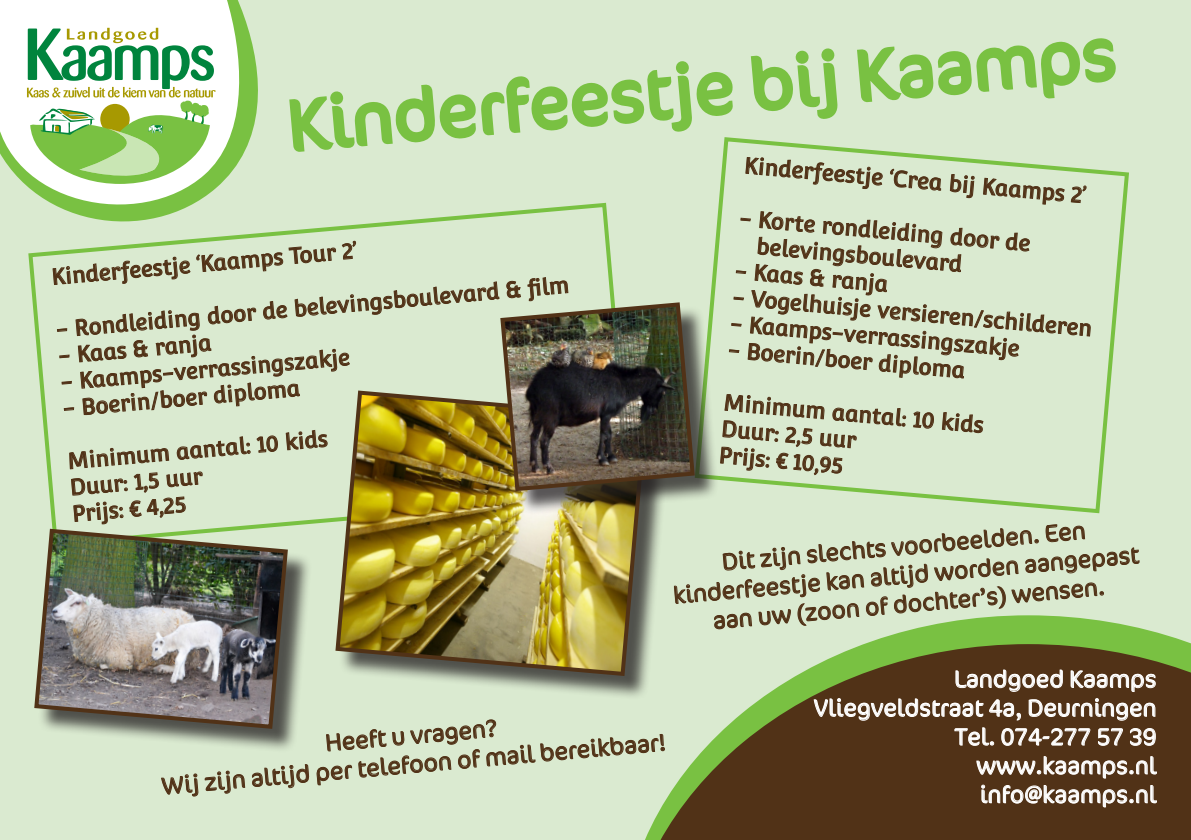
<style>
.page{position:relative;width:1191px;height:840px;background:#fff}
.page>*{position:absolute;margin:0;border:0;box-sizing:border-box;transform-origin:0 0}
.t1{font:300 72px "Cocon";color:#79c142}
.t2{font:300 24px/28.8px "Cocon";color:#513217;text-align:center}
.t3{font:300 24px "Cocon";color:#fff}
.t4{font:22px/26.4px "Convergence";color:#513217}
</style>
<div class="page">
<div style="left:0;top:0;width:1191px;height:839px;background:#daead0"></div>
<svg style="left:671px;top:615px;width:520px;height:27px;background:#abd68b"></svg>
<svg style="left:620px;top:642px;width:571px;height:197px;background:#736c44"></svg>
<svg style="left:813px;top:668px;width:343px;height:78px;background:#695237"></svg>
<svg style="left:975px;top:753px;width:182px;height:54px;background:#715842"></svg>
<div style="left:38px;top:532px;width:274px;height:220px;background:#231f20;opacity:.75"></div>
<svg style="left:32px;top:629px;width:258px;height:101px;background:#85807d"></svg>
<div style="left:339px;top:394px;width:332px;height:306px;background:#231f20;opacity:.75"></div>
<img style="left:333px;top:629px;width:316px;height:48px">
<svg style="left:0;top:0;width:27px;height:233px"></svg>
<svg style="left:161px;top:763px;width:149px;height:33px;background:#c4ccb2"></svg>
<svg style="left:316px;top:718px;width:349px;height:67px;background:#cbd5bb"></svg>
<img style="left:27px;top:0;width:1113px;height:629px">
<p class="t1" style="left:284px;top:84px;width:833px;rotate:-5deg">Kinderfeestje bij Kaamps</p>
<p class="t4" style="left:50px;top:263px;width:308px;rotate:-5deg">Kinderfeestje ‘Kaamps Tour 2’</p>
<p class="t4" style="left:55px;top:316px;width:516px;rotate:-5deg">- Rondleiding door de belevingsboulevard &amp; fi lm</p>
<p class="t4" style="left:57px;top:342px;width:155px;rotate:-5deg">- Kaas &amp; ranja</p>
<p class="t4" style="left:60px;top:369px;width:292px;rotate:-5deg">- Kaamps-verrassingszakje</p>
<p class="t4" style="left:62px;top:395px;width:239px;rotate:-5deg">- Boerin/boer diploma</p>
<p class="t4" style="left:66px;top:448px;width:263px;rotate:-5deg">Minimum aantal: 10 kids</p>
<p class="t4" style="left:69px;top:474px;width:135px;rotate:-5deg">Duur: 1,5 uur</p>
<p class="t4" style="left:71px;top:500px;width:116px;rotate:-5deg">Prijs: € 4,25</p>
<p class="t4" style="left:745px;top:152px;width:344px;rotate:5deg">Kinderfeestje ‘Crea bij Kaamps 2’</p>
<p class="t4" style="left:760px;top:206px;width:274px;text-indent:-19px;rotate:5deg">- Korte rondleiding door de belevingsboulevard</p>
<p class="t4" style="left:736px;top:257px;width:155px;rotate:5deg">- Kaas &amp; ranja</p>
<p class="t4" style="left:734px;top:283px;width:362px;rotate:5deg">- Vogelhuisje versieren/schilderen</p>
<p class="t4" style="left:731px;top:310px;width:292px;rotate:5deg">- Kaamps-verrassingszakje</p>
<p class="t4" style="left:729px;top:336px;width:239px;rotate:5deg">- Boerin/boer diploma</p>
<p class="t4" style="left:724px;top:389px;width:263px;rotate:5deg">Minimum aantal: 10 kids</p>
<p class="t4" style="left:722px;top:415px;width:137px;rotate:5deg">Duur: 2,5 uur</p>
<p class="t4" style="left:720px;top:441px;width:126px;rotate:5deg">Prijs: € 10,95</p>
<p class="t2" style="left:670px;top:552px;width:469px;rotate:-5deg">Dit zijn slechts voorbeelden. Een kinderfeestje kan altijd worden aangepast aan uw (zoon of dochter’s) wensen.</p>
<p class="t2" style="left:158px;top:743px;width:508px;rotate:-5deg">Heeft u vragen?<br>Wij zijn altijd per telefoon of mail bereikbaar!</p>
<p class="t3" style="left:954px;top:665px;width:204px">Landgoed Kaamps</p>
<p class="t3" style="left:813px;top:693px;width:344px">Vliegveldstraat 4a, Deurningen</p>
<p class="t3" style="left:954px;top:722px;width:203px">Tel. 074-277 57 39</p>
<p class="t3" style="left:976px;top:751px;width:182px">www.kaamps.nl</p>
<p class="t3" style="left:980px;top:780px;width:178px">info@kaamps.nl</p>
</div>
